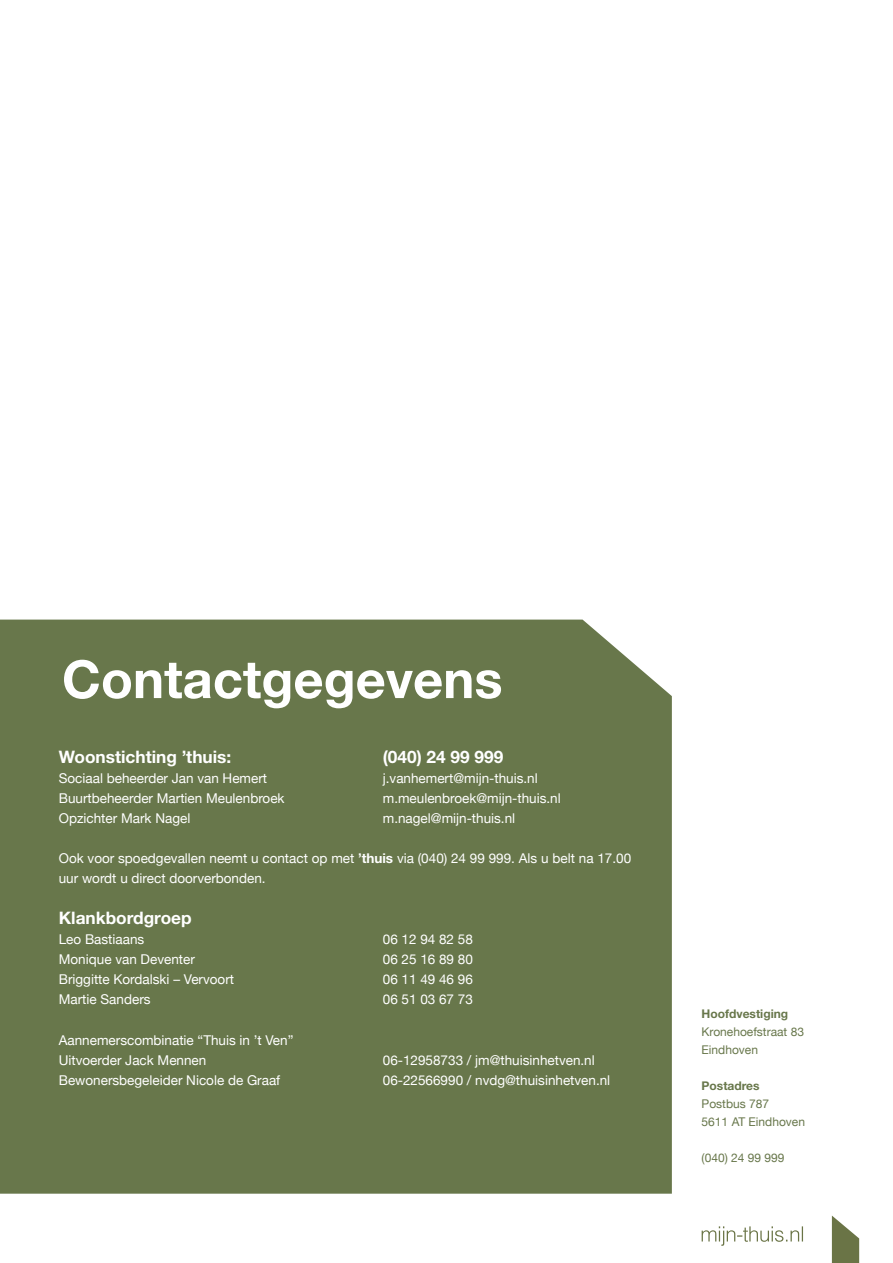
<style>
.page{position:relative;width:893px;height:1263px;background:#fff}
.page>*{position:absolute;margin:0;border:0;box-sizing:border-box;transform-origin:0 0}
.t1{font:700 52.5px "Helvetica Neue";color:#fff}
.t2{font:700 17.25px "Helvetica Neue";color:#fff}
.t3{font:13.5px/20.1px "Helvetica Neue";color:#fff}
.t4{font:12px/18px "Helvetica Neue";color:#68774b}
.t5{font:700 12px "Helvetica Neue";color:#68774b}
.s1{font-weight:700}
</style>
<div class="page">
<div style="left:0;top:620px;width:672px;height:574px;background:#68774b"></div>
<svg style="left:832px;top:1215px;width:27px;height:48px"></svg>
<svg style="left:702px;top:1226px;width:101px;height:20px"></svg>
<h1 class="t1" style="left:62px;top:647px;width:442px">Contactgegevens</h1>
<p class="t2" style="left:59px;top:746px;width:174px">Woonstichting ’thuis:</p>
<p class="t2" style="left:383px;top:746px;width:122px">(040) 24 99 999</p>
<p class="t3" style="left:59px;top:769px;width:210px">Sociaal beheerder Jan van Hemert</p>
<p class="t3" style="left:383px;top:769px;width:156px">j.vanhemert@mijn-thuis.nl</p>
<p class="t3" style="left:59px;top:789px;width:227px">Buurtbeheerder Martien Meulenbroek</p>
<p class="t3" style="left:383px;top:789px;width:179px">m.meulenbroek@mijn-thuis.nl</p>
<p class="t3" style="left:59px;top:809px;width:133px">Opzichter Mark Nagel</p>
<p class="t3" style="left:383px;top:809px;width:134px">m.nagel@mijn-thuis.nl</p>
<p class="t3" style="left:59px;top:849px;width:574px">Ook voor spoedgevallen neemt u contact op met <span class="s1">’thuis</span> via (040) 24 99 999. Als u belt na 17.00 uur wordt u direct doorverbonden.</p>
<p class="t2" style="left:59px;top:907px;width:134px">Klankbordgroep</p>
<p class="t3" style="left:59px;top:930px;width:87px">Leo Bastiaans</p>
<p class="t3" style="left:383px;top:930px;width:92px">06 12 94 82 58</p>
<p class="t3" style="left:59px;top:950px;width:138px">Monique van Deventer</p>
<p class="t3" style="left:383px;top:950px;width:92px">06 25 16 89 80</p>
<p class="t3" style="left:59px;top:970px;width:177px">Briggitte Kordalski – Vervoort</p>
<p class="t3" style="left:383px;top:970px;width:92px">06 11 49 46 96</p>
<p class="t3" style="left:59px;top:990px;width:93px">Martie Sanders</p>
<p class="t3" style="left:383px;top:990px;width:92px">06 51 03 67 73</p>
<p class="t3" style="left:59px;top:1030px;width:236px">Aannemerscombinatie “Thuis in ’t Ven”<br>Uitvoerder Jack Mennen</p>
<p class="t3" style="left:383px;top:1051px;width:213px">06-12958733 / jm@thuisinhetven.nl</p>
<p class="t3" style="left:59px;top:1071px;width:223px">Bewonersbegeleider Nicole de Graaf</p>
<p class="t3" style="left:383px;top:1071px;width:229px">06-22566990 / nvdg@thuisinhetven.nl</p>
<p class="t5" style="left:702px;top:1006px;width:88px">Hoofdvestiging</p>
<p class="t4" style="left:702px;top:1023px;width:104px">Kronehoefstraat 83<br>Eindhoven</p>
<p class="t5" style="left:702px;top:1078px;width:60px">Postadres</p>
<p class="t4" style="left:702px;top:1095px;width:105px">Postbus 787<br>5611 AT Eindhoven</p>
<p class="t4" style="left:702px;top:1149px;width:84px">(040) 24 99 999</p>
</div>
